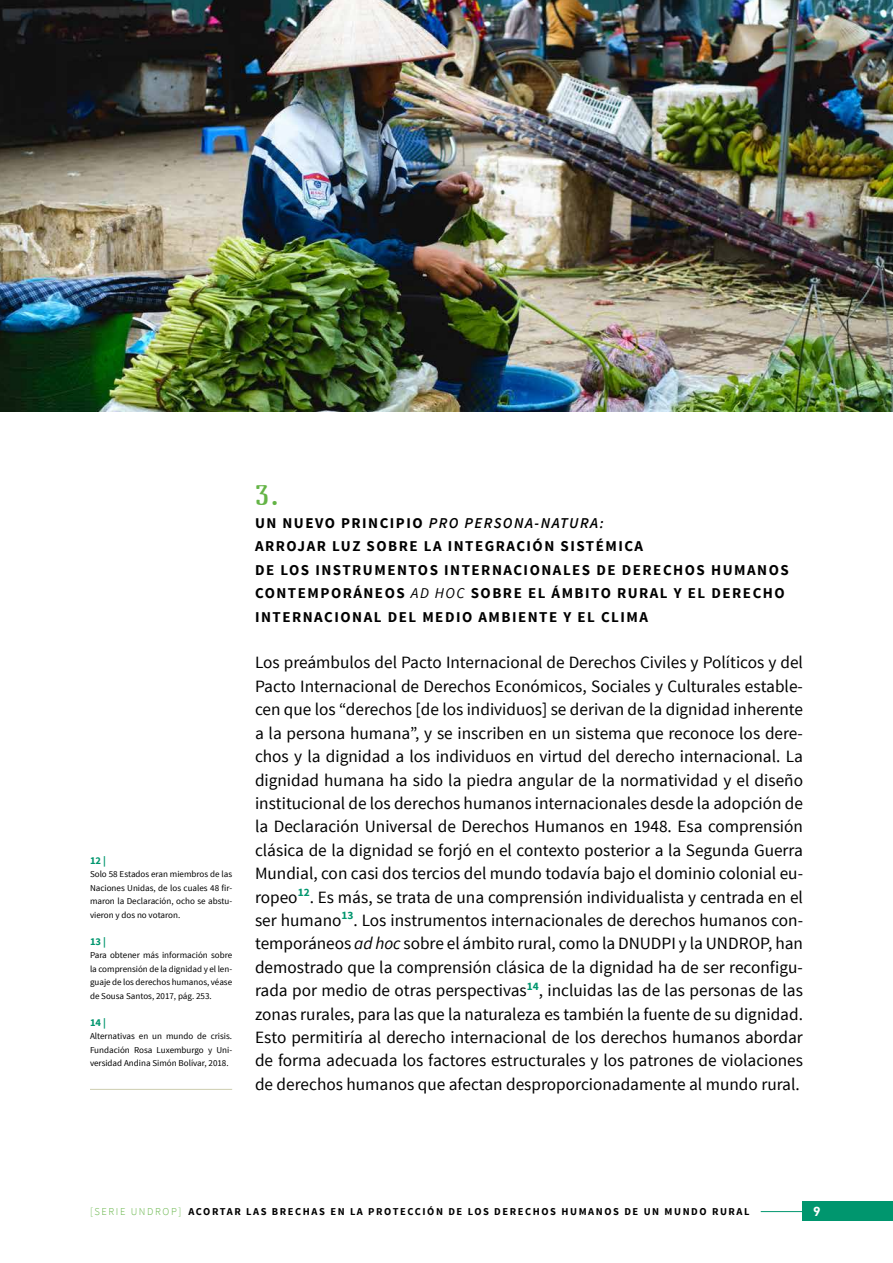
<style>
.page{position:relative;width:893px;height:1263px;background:#fff}
.page>*{position:absolute;margin:0;border:0;box-sizing:border-box;transform-origin:0 0}
.t1{font:30px "Fian Headline V3";color:#64b446}
.t2{font:17.25px/23.4px "Source Sans Pro";color:#000;text-align:justify}
.t3{font:700 15px/23.4px "Source Sans Pro";letter-spacing:.1em;color:#000}
.t4{font:700 13.5px "DIN Next LT Pro";color:#fff}
.t5{font:700 10.5px "Source Sans Pro";letter-spacing:.15em;color:#000}
.t6{font:700 10.5px "Source Sans Pro";color:#00966e}
.t7{font:9px/13.5px "Source Sans Pro";color:#000;text-align:justify}
.s1{font-family:"Fiantext"}
.s2{font-weight:600;font-style:italic}
.s3{font-weight:400;font-style:italic}
.s4{font-style:italic}
.s5{font-weight:300;color:#64b446}
</style>
<div class="page">
<div style="left:803px;top:1201px;width:90px;height:20px;background:#00966e"></div>
<hr style="left:761px;top:1211px;width:43px;height:1px;background:#00966e">
<img style="left:0;top:0;width:893px;height:411px">
<hr style="left:90px;top:1089px;width:142px;height:1px;background:#cdcdaf">
<p class="t6" style="left:90px;top:854px;width:18px">12 |</p>
<p class="t7" style="left:90px;top:868px;width:144px">Solo 58 Estados eran miembros de las Naciones Unidas, de los cuales 48 fir&shy;maron la Declaración, ocho se abstu&shy;vieron y dos no votaron.</p>
<p class="t6" style="left:90px;top:935px;width:18px">13 |</p>
<p class="t7" style="left:90px;top:949px;width:144px">Para obtener más información sobre la comprensión de la dignidad y el len&shy;guaje de los derechos humanos, véase de Sousa Santos, 2017, pág. 253.</p>
<p class="t6" style="left:90px;top:1016px;width:18px">14 |</p>
<p class="t7" style="left:90px;top:1030px;width:144px">Alternativas en un mundo de crisis.<br>Fundación Rosa Luxemburgo y Uni&shy;versidad Andina Simón Bolívar, 2018.</p>
<h1 class="t1" style="left:255px;top:480px;width:24px">3.</h1>
<p class="t3" style="left:255px;top:512px;width:535px"><span class="s1">UN NUEVO PRINCIPIO</span> <span class="s2">PRO PERSONA-NATURA:<br></span>ARROJAR LUZ SOBRE LA INTEGRACIÓN SISTÉMICA<br>DE LOS INSTRUMENTOS INTERNACIONALES DE DERECHOS HUMANOS CONTEMPORÁNEOS <span class="s3">AD HOC</span> SOBRE EL ÁMBITO RURAL Y EL DERECHO INTERNACIONAL DEL MEDIO AMBIENTE Y EL CLIMA</p>
<p class="t2" style="left:255px;top:651px;width:550px">Los preámbulos del Pacto Internacional de Derechos Civiles y Políticos y del Pacto Internacional de Derechos Económicos, Sociales y Culturales estable&shy;cen que los “derechos [de los individuos] se derivan de la dignidad inherente a la persona humana”, y se inscriben en un sistema que reconoce los dere&shy;chos y la dignidad a los individuos en virtud del derecho internacional. La dignidad humana ha sido la piedra angular de la normatividad y el diseño institucional de los derechos humanos internacionales desde la adopción de la Declaración Universal de Derechos Humanos en 1948. Esa comprensión clásica de la dignidad se forjó en el contexto posterior a la Segunda Guerra Mundial, con casi dos tercios del mundo todavía bajo el dominio colonial eu&shy;ropeo<sup>12</sup>. Es más, se trata de una comprensión individualista y centrada en el ser humano<sup>13</sup>. Los instrumentos internacionales de derechos humanos con&shy;temporáneos <span class="s4">ad hoc</span> sobre el ámbito rural, como la DNUDPI y la UNDROP, han demostrado que la comprensión clásica de la dignidad ha de ser reconfigu&shy;rada por medio de otras perspectivas<sup>14</sup>, incluidas las de las personas de las zonas rurales, para las que la naturaleza es también la fuente de su dignidad.<br>Esto permitiría al derecho internacional de los derechos humanos abordar de forma adecuada los factores estructurales y los patrones de violaciones de derechos humanos que afectan desproporcionadamente al mundo rural.</p>
<p class="t5" style="left:90px;top:1205px;width:661px"><span class="s5">[SERIE UNDROP]</span> ACORTAR LAS BRECHAS EN LA PROTECCIÓN DE LOS DERECHOS HUMANOS DE UN MUNDO RURAL</p>
<p class="t4" style="left:813px;top:1203px;width:9px">9</p>
</div>
